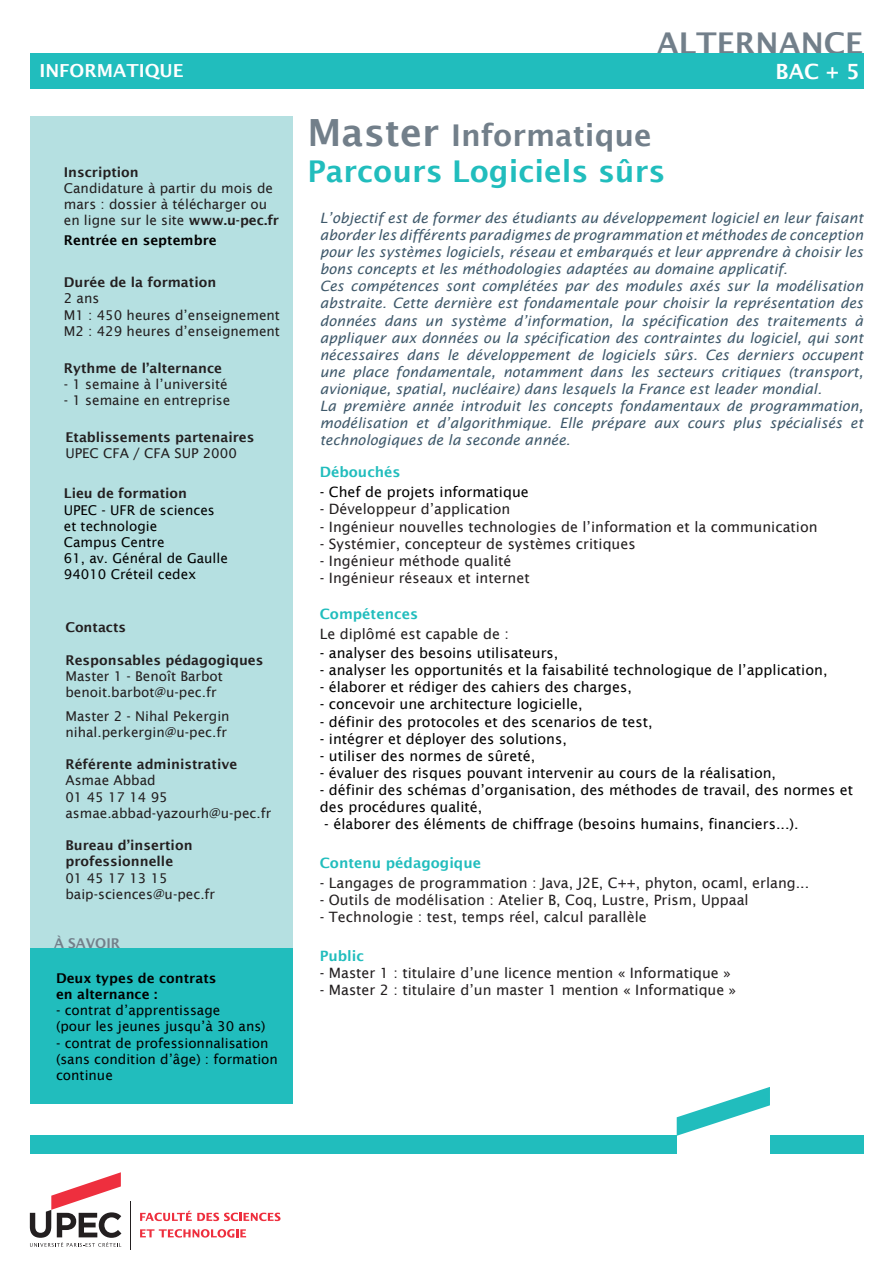
<style>
.page{position:relative;width:893px;height:1263px;background:#fff}
.page>*{position:absolute;margin:0;border:0;box-sizing:border-box;transform-origin:0 0}
.t1{font:600 30px "Lucida Sans";color:#727f8a}
.t2{font:600 30px "Lucida Sans";color:#21bdbd}
.t3{font:600 21px "Lucida Sans";color:#fff}
.t4{font:600 18px "Lucida Sans";color:#fff}
.t5{font:italic 14.25px/17.1px "Lucida Sans";color:#3f596b;text-align:justify}
.t6{font:14.25px/17.1px "Lucida Sans";color:#000}
.t7{font:14.25px "Lucida Sans";color:#231f20}
.t8{font:600 14.25px "Lucida Sans";color:#21bdbd}
.t9{font:13.5px/16.2px "Lucida Sans";color:#231f20}
.t10{font:13.5px/16.2px "Lucida Sans";color:#000}
.t11{font:600 13.5px "Lucida Sans";color:#231f20}
.t12{font:600 13.5px "Lucida Sans";color:#000}
.t13{font:600 13.5px "Lucida Sans";color:#727f8a}
.s1{font-weight:600}
.s2{font-size:37.5px}
</style>
<div class="page">
<div style="left:30px;top:53px;width:833px;height:36px;background:#21bdbd"></div>
<div style="left:31px;top:117px;width:262px;height:987px;background:#b5e0e1"></div>
<hr style="left:130px;top:1201px;width:1px;height:48px;background:#231f20">
<svg style="left:30px;top:1172px;width:91px;height:75px"></svg>
<svg style="left:140px;top:1211px;width:141px;height:10px"></svg>
<svg style="left:140px;top:1229px;width:106px;height:8px"></svg>
<div style="left:31px;top:948px;width:262px;height:156px;background:#21bdbd"></div>
<div style="left:30px;top:1136px;width:647px;height:18px;background:#21bdbd"></div>
<svg style="left:677px;top:1087px;width:93px;height:49px"></svg>
<div style="left:770px;top:1136px;width:93px;height:18px;background:#21bdbd"></div>
<p class="t4" style="left:39px;top:60px;width:146px">INFORMATIQUE</p>
<p class="t11" style="left:64px;top:164px;width:76px">Inscription</p>
<p class="t9" style="left:64px;top:180px;width:211px">Candidature à partir du mois de mars : dossier à télécharger ou</p>
<p class="t9" style="left:64px;top:212px;width:217px">en ligne sur le site <span class="s1">www.u-pec.fr</span></p>
<p class="t12" style="left:64px;top:232px;width:154px">Rentrée en septembre</p>
<p class="t11" style="left:64px;top:275px;width:154px">Durée de la formation</p>
<p class="t9" style="left:64px;top:290px;width:37px">2 ans</p>
<p class="t9" style="left:64px;top:307px;width:218px">M1 : 450 heures d’enseignement<br>M2 : 429 heures d’enseignement</p>
<p class="t11" style="left:64px;top:360px;width:160px">Rythme de l’alternance</p>
<p class="t9" style="left:64px;top:376px;width:165px">- 1 semaine à l’université</p>
<p class="t9" style="left:64px;top:392px;width:168px">- 1 semaine en entreprise</p>
<p class="t11" style="left:65px;top:429px;width:190px">Etablissements partenaires</p>
<p class="t9" style="left:65px;top:445px;width:173px">UPEC CFA / CFA SUP 2000</p>
<p class="t11" style="left:64px;top:486px;width:125px">Lieu de formation</p>
<p class="t10" style="left:64px;top:502px;width:152px">UPEC - UFR de sciences et technologie</p>
<p class="t10" style="left:64px;top:534px;width:102px">Campus Centre</p>
<p class="t10" style="left:64px;top:550px;width:166px">61, av. Général de Gaulle</p>
<p class="t10" style="left:64px;top:566px;width:134px">94010 Créteil cedex</p>
<p class="t11" style="left:65px;top:620px;width:62px">Contacts</p>
<p class="t11" style="left:65px;top:652px;width:199px">Responsables pédagogiques</p>
<p class="t9" style="left:65px;top:668px;width:159px">Master 1 - Benoît Barbot</p>
<p class="t9" style="left:65px;top:684px;width:153px">benoit.barbot@u-pec.fr</p>
<p class="t9" style="left:65px;top:708px;width:166px">Master 2 - Nihal Pekergin</p>
<p class="t9" style="left:65px;top:724px;width:163px">nihal.perkergin@u-pec.fr</p>
<p class="t11" style="left:65px;top:757px;width:173px">Référente administrative</p>
<p class="t9" style="left:65px;top:772px;width:92px">Asmae Abbad</p>
<p class="t9" style="left:65px;top:789px;width:104px">01 45 17 14 95</p>
<p class="t9" style="left:65px;top:805px;width:207px">asmae.abbad-yazourh@u-pec.fr</p>
<p class="t11" style="left:65px;top:838px;width:129px">Bureau d’insertion</p>
<p class="t11" style="left:65px;top:854px;width:109px">professionnelle</p>
<p class="t9" style="left:65px;top:870px;width:104px">01 45 17 13 15</p>
<p class="t9" style="left:65px;top:886px;width:151px">baip-sciences@u-pec.fr</p>
<p class="t13" style="left:54px;top:935px;width:68px">À SAVOIR</p>
<p class="t12" style="left:56px;top:970px;width:162px">Deux types de contrats</p>
<p class="t12" style="left:56px;top:986px;width:103px">en alternance :</p>
<p class="t10" style="left:56px;top:1002px;width:166px">- contrat d’apprentissage</p>
<p class="t10" style="left:56px;top:1018px;width:211px">(pour les jeunes jusqu’à 30 ans)</p>
<p class="t10" style="left:56px;top:1035px;width:223px">- contrat de professionnalisation (sans condition d’âge) : formation continue</p>
<p class="t1" style="left:657px;top:26px;width:208px">ALTERNANCE</p>
<p class="t3" style="left:776px;top:60px;width:85px">BAC + 5</p>
<p class="t1" style="left:308px;top:118px;width:346px"><span class="s2">Master</span> Informatique</p>
<p class="t2" style="left:308px;top:154px;width:359px">Parcours Logiciels sûrs</p>
<p class="t5" style="left:320px;top:209px;width:545px">L’objectif est de former des étudiants au développement logiciel en leur faisant aborder les différents paradigmes de programmation et méthodes de conception pour les systèmes logiciels, réseau et embarqués et leur apprendre à choisir les bons concepts et les méthodologies adaptées au domaine applicatif.</p>
<p class="t5" style="left:320px;top:278px;width:545px">Ces compétences sont complétées par des modules axés sur la modélisation abstraite. Cette dernière est fondamentale pour choisir la représentation des données dans un système d’information, la spécification des traitements à appliquer aux données ou la spécification des contraintes du logiciel, qui sont nécessaires dans le développement de logiciels sûrs. Ces derniers occupent une place fondamentale, notamment dans les secteurs critiques (transport, avionique, spatial, nucléaire) dans lesquels la France est leader mondial.</p>
<p class="t5" style="left:320px;top:397px;width:545px">La première année introduit les concepts fondamentaux de programmation, modélisation et d’algorithmique. Elle prépare aux cours plus spécialisés et technologiques de la seconde année.</p>
<p class="t8" style="left:320px;top:463px;width:82px">Débouchés</p>
<p class="t6" style="left:320px;top:484px;width:211px">- Chef de projets informatique</p>
<p class="t7" style="left:320px;top:501px;width:192px">- Développeur d’application</p>
<p class="t7" style="left:320px;top:518px;width:499px">- Ingénieur nouvelles technologies de l’information et la communication</p>
<p class="t7" style="left:320px;top:535px;width:317px">- Systémier, concepteur de systèmes critiques</p>
<p class="t7" style="left:320px;top:552px;width:193px">- Ingénieur méthode qualité</p>
<p class="t7" style="left:320px;top:570px;width:211px">- Ingénieur réseaux et internet</p>
<p class="t8" style="left:320px;top:605px;width:100px">Compétences</p>
<p class="t7" style="left:320px;top:626px;width:191px">Le diplômé est capable de :</p>
<p class="t6" style="left:320px;top:644px;width:240px">- analyser des besoins utilisateurs,</p>
<p class="t6" style="left:320px;top:662px;width:509px">- analyser les opportunités et la faisabilité technologique de l’application,</p>
<p class="t6" style="left:320px;top:679px;width:314px">- élaborer et rédiger des cahiers des charges,</p>
<p class="t6" style="left:320px;top:696px;width:264px">- concevoir une architecture logicielle,</p>
<p class="t6" style="left:320px;top:713px;width:334px">- définir des protocoles et des scenarios de test,</p>
<p class="t6" style="left:320px;top:730px;width:249px">- intégrer et déployer des solutions,</p>
<p class="t6" style="left:320px;top:747px;width:217px">- utiliser des normes de sûreté,</p>
<p class="t6" style="left:320px;top:764px;width:458px">- évaluer des risques pouvant intervenir au cours de la réalisation,</p>
<p class="t6" style="left:320px;top:781px;width:535px">- définir des schémas d’organisation, des méthodes de travail, des normes et des procédures qualité,</p>
<p class="t6" style="left:324px;top:815px;width:476px">- élaborer des éléments de chiffrage (besoins humains, financiers...).</p>
<p class="t8" style="left:320px;top:854px;width:163px">Contenu pédagogique</p>
<p class="t7" style="left:320px;top:875px;width:491px">- Langages de programmation : Java, J2E, C++, phyton, ocaml, erlang...</p>
<p class="t7" style="left:320px;top:892px;width:430px">- Outils de modélisation : Atelier B, Coq, Lustre, Prism, Uppaal</p>
<p class="t7" style="left:320px;top:909px;width:328px">- Technologie : test, temps réel, calcul parallèle</p>
<p class="t8" style="left:320px;top:948px;width:46px">Public</p>
<p class="t7" style="left:320px;top:965px;width:413px">- Master 1 : titulaire d’une licence mention « Informatique »</p>
<p class="t7" style="left:320px;top:982px;width:418px">- Master 2 : titulaire d’un master 1 mention « Informatique »</p>
</div>
